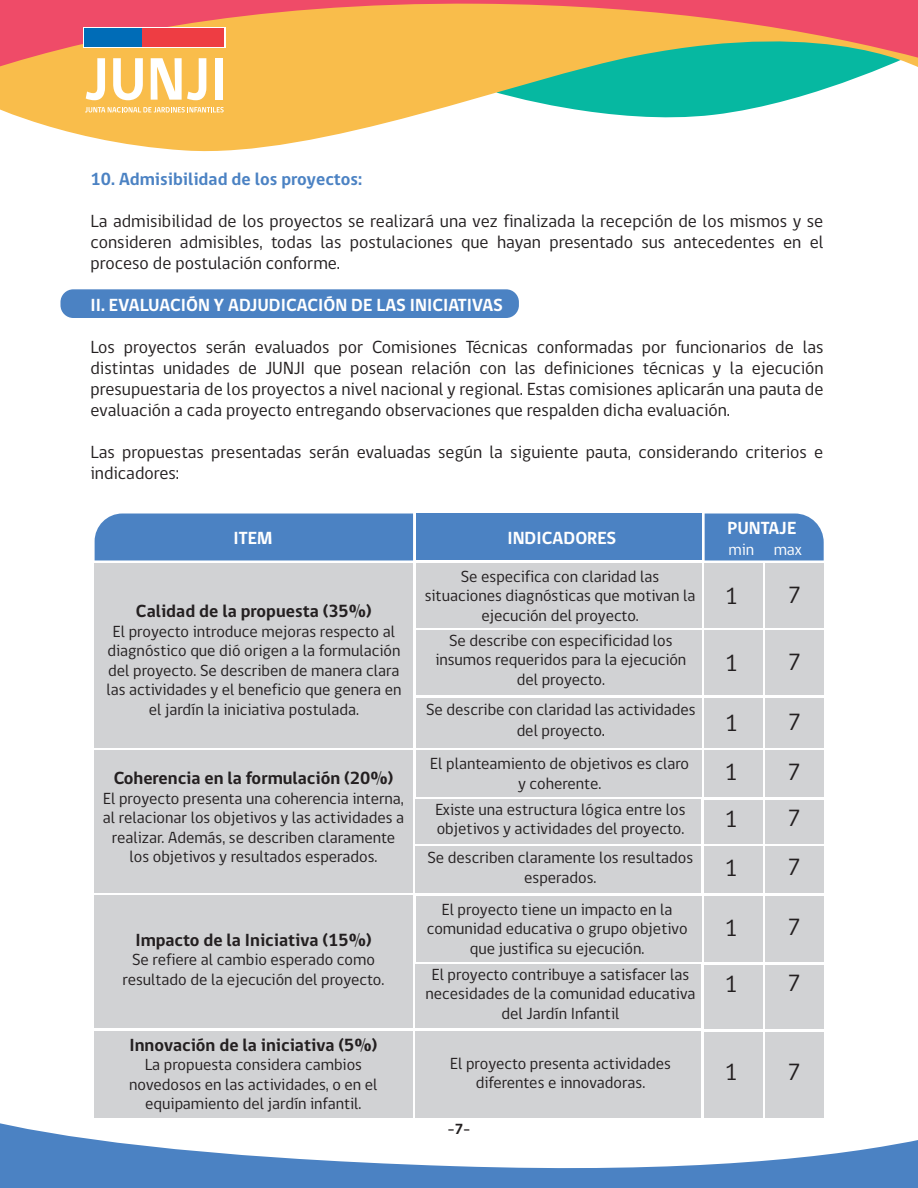
<style>
.page{position:relative;width:918px;height:1188px;background:#fff}
.page>*{position:absolute;margin:0;border:0;box-sizing:border-box;transform-origin:0 0}
.t1{font:24px "gob CL";color:#231f20}
.t2{font:18px/21px "gob CL";color:#231f20;text-align:justify}
.t3{font:700 18px "gob CL";color:#231f20}
.t4{font:700 18px "gob CL";color:#fff}
.t5{font:700 18px "gob CL";color:#4b82c3}
.t6{font:16.5px/19.5px "gob CL";color:#231f20;text-align:center}
.t7{font:16.5px "gob CL";color:#fff}
.t8{font:700 15px "gob CL";color:#231f20}
.s1{font-size:18px}
</style>
<div class="page">
<svg style="left:0;top:78px;width:856px;height:74px"></svg>
<svg style="left:0;top:0;width:918px;height:78px;background:#d59b60"></svg>
<svg style="left:83px;top:27px;width:143px;height:21px"></svg>
<div style="left:141px;top:29px;width:83px;height:18px;background:#ee3d43"></div>
<div style="left:84px;top:29px;width:57px;height:18px;background:#006cb7"></div>
<svg style="left:86px;top:58px;width:19px;height:42px"></svg>
<svg style="left:113px;top:58px;width:30px;height:42px"></svg>
<svg style="left:151px;top:58px;width:55px;height:42px"></svg>
<div style="left:215px;top:58px;width:8px;height:42px;background:#fff"></div>
<svg style="left:85px;top:107px;width:139px;height:6px"></svg>
<div style="left:60px;top:289px;width:459px;height:29px;background:#4b82c3;border-radius:13px"></div>
<div style="left:95px;top:514px;width:318px;height:46px;background:#4b82c3"></div>
<div style="left:416px;top:514px;width:286px;height:46px;background:#4b82c3"></div>
<div style="left:705px;top:514px;width:119px;height:46px;background:#4b82c3"></div>
<div style="left:95px;top:563px;width:318px;height:184px;background:#d1d2d4"></div>
<div style="left:416px;top:563px;width:286px;height:64px;background:#d1d2d4"></div>
<div style="left:416px;top:630px;width:286px;height:65px;background:#d1d2d4"></div>
<div style="left:416px;top:698px;width:286px;height:49px;background:#d1d2d4"></div>
<div style="left:705px;top:563px;width:58px;height:64px;background:#d1d2d4"></div>
<div style="left:705px;top:630px;width:58px;height:65px;background:#d1d2d4"></div>
<div style="left:705px;top:698px;width:58px;height:49px;background:#d1d2d4"></div>
<div style="left:766px;top:563px;width:58px;height:64px;background:#d1d2d4"></div>
<div style="left:766px;top:630px;width:58px;height:65px;background:#d1d2d4"></div>
<div style="left:766px;top:698px;width:58px;height:49px;background:#d1d2d4"></div>
<div style="left:94px;top:750px;width:319px;height:143px;background:#d1d2d4"></div>
<div style="left:416px;top:750px;width:285px;height:47px;background:#d1d2d4"></div>
<div style="left:416px;top:799px;width:285px;height:44px;background:#d1d2d4"></div>
<div style="left:704px;top:750px;width:59px;height:47px;background:#d1d2d4"></div>
<div style="left:704px;top:800px;width:59px;height:43px;background:#d1d2d4"></div>
<div style="left:765px;top:750px;width:59px;height:47px;background:#d1d2d4"></div>
<div style="left:765px;top:800px;width:59px;height:43px;background:#d1d2d4"></div>
<div style="left:94px;top:896px;width:319px;height:132px;background:#d1d2d4"></div>
<div style="left:416px;top:896px;width:285px;height:66px;background:#d1d2d4"></div>
<div style="left:416px;top:964px;width:285px;height:64px;background:#d1d2d4"></div>
<div style="left:704px;top:896px;width:59px;height:66px;background:#d1d2d4"></div>
<div style="left:704px;top:965px;width:59px;height:63px;background:#d1d2d4"></div>
<div style="left:765px;top:896px;width:59px;height:66px;background:#d1d2d4"></div>
<div style="left:765px;top:965px;width:59px;height:63px;background:#d1d2d4"></div>
<div style="left:94px;top:1031px;width:319px;height:87px;background:#d1d2d4"></div>
<div style="left:416px;top:1031px;width:285px;height:86px;background:#d1d2d4"></div>
<div style="left:704px;top:1032px;width:59px;height:85px;background:#d1d2d4"></div>
<div style="left:765px;top:1032px;width:59px;height:85px;background:#d1d2d4"></div>
<div style="left:415px;top:846px;width:286px;height:47px;background:#d1d2d4"></div>
<div style="left:704px;top:847px;width:58px;height:46px;background:#d1d2d4"></div>
<div style="left:765px;top:847px;width:58px;height:46px;background:#d1d2d4"></div>
<svg style="left:0;top:1123px;width:918px;height:65px"></svg>
<p class="t5" style="left:91px;top:166px;width:273px">10. Admisibilidad de los proyectos:</p>
<p class="t2" style="left:91px;top:211px;width:735px">La admisibilidad de los proyectos se realizará una vez finalizada la recepción de los mismos y se consideren admisibles, todas las postulaciones que hayan presentado sus antecedentes en el proceso de postulación conforme.</p>
<p class="t4" style="left:91px;top:292px;width:414px">II. EVALUACIÓN Y ADJUDICACIÓN DE LAS INICIATIVAS</p>
<p class="t2" style="left:91px;top:337px;width:735px">Los proyectos serán evaluados por Comisiones Técnicas conformadas por funcionarios de las distintas unidades de JUNJI que posean relación con las definiciones técnicas y la ejecución presupuestaria de los proyectos a nivel nacional y regional. Estas comisiones aplicarán una pauta de evaluación a cada proyecto entregando observaciones que respalden dicha evaluación.</p>
<p class="t2" style="left:91px;top:442px;width:734px">Las propuestas presentadas serán evaluadas según la siguiente pauta, considerando criterios e indicadores:</p>
<p class="t4" style="left:234px;top:526px;width:40px">ITEM</p>
<p class="t4" style="left:507px;top:526px;width:110px">INDICADORES</p>
<p class="t3" style="left:136px;top:599px;width:237px">Calidad de la propuesta (35%)</p>
<p class="t6" style="left:106px;top:622px;width:297px">El proyecto introduce mejoras respecto al diagnóstico que dió origen a la formulación del proyecto. Se describen de manera clara las actividades y el beneficio que genera en el jardín la iniciativa postulada.</p>
<p class="t6" style="left:425px;top:567px;width:272px">Se especifica con claridad las situaciones diagnósticas que motivan la ejecución del proyecto.</p>
<p class="t6" style="left:435px;top:631px;width:252px">Se describe con especificidad los insumos requeridos para la ejecución del proyecto.</p>
<p class="t6" style="left:426px;top:699px;width:271px;line-height:21px">Se describe con claridad las actividades del proyecto<span class="s1">.</span></p>
<p class="t4" style="left:728px;top:515px;width:70px">PUNTAJE</p>
<p class="t7" style="left:729px;top:538px;width:75px">min max</p>
<h1 class="t1" style="left:725px;top:579px;width:14px">1</h1>
<h1 class="t1" style="left:788px;top:578px;width:14px">7</h1>
<h1 class="t1" style="left:725px;top:647px;width:14px">1</h1>
<h1 class="t1" style="left:788px;top:646px;width:14px">7</h1>
<h1 class="t1" style="left:725px;top:707px;width:14px">1</h1>
<h1 class="t1" style="left:788px;top:706px;width:14px">7</h1>
<p class="t3" style="left:114px;top:766px;width:281px">Coherencia en la formulación (20%)</p>
<p class="t6" style="left:103px;top:789px;width:303px">El proyecto presenta una coherencia interna, al relacionar los objetivos y las actividades a realizar. Además, se describen claramente los objetivos y resultados esperados.</p>
<p class="t3" style="left:135px;top:928px;width:238px">Impacto de la Iniciativa (15%)</p>
<p class="t6" style="left:123px;top:951px;width:263px">Se refiere al cambio esperado como resultado de la ejecución del proyecto.</p>
<p class="t3" style="left:130px;top:1032px;width:249px">Innovación de la iniciativa (5%)</p>
<p class="t6" style="left:129px;top:1055px;width:250px">La propuesta considera cambios novedosos en las actividades, o en el equipamiento del jardín infantil.</p>
<p class="t6" style="left:430px;top:754px;width:260px">El planteamiento de objetivos es claro y coherente.</p>
<p class="t6" style="left:435px;top:800px;width:252px;text-align:left">Existe una estructura lógica entre los objetivos y actividades del proyecto.</p>
<h1 class="t1" style="left:725px;top:756px;width:14px">1</h1>
<h1 class="t1" style="left:788px;top:755px;width:14px">7</h1>
<h1 class="t1" style="left:725px;top:803px;width:14px">1</h1>
<h1 class="t1" style="left:788px;top:802px;width:14px">7</h1>
<p class="t6" style="left:428px;top:848px;width:267px">Se describen claramente los resultados esperados.</p>
<h1 class="t1" style="left:725px;top:852px;width:14px">1</h1>
<h1 class="t1" style="left:788px;top:851px;width:14px">7</h1>
<p class="t6" style="left:427px;top:900px;width:262px">El proyecto tiene un impacto en la comunidad educativa o grupo objetivo que justifica su ejecución.</p>
<p class="t6" style="left:425px;top:965px;width:272px">El proyecto contribuye a satisfacer las necesidades de la comunidad educativa del Jardín Infantil</p>
<h1 class="t1" style="left:725px;top:912px;width:14px">1</h1>
<h1 class="t1" style="left:788px;top:911px;width:14px">7</h1>
<h1 class="t1" style="left:725px;top:968px;width:14px">1</h1>
<h1 class="t1" style="left:788px;top:967px;width:14px">7</h1>
<p class="t6" style="left:450px;top:1054px;width:222px">El proyecto presenta actividades diferentes e innovadoras.</p>
<h1 class="t1" style="left:725px;top:1056px;width:14px">1</h1>
<h1 class="t1" style="left:788px;top:1056px;width:14px">7</h1>
<p class="t8" style="left:447px;top:1119px;width:25px">-7-</p>
</div>
